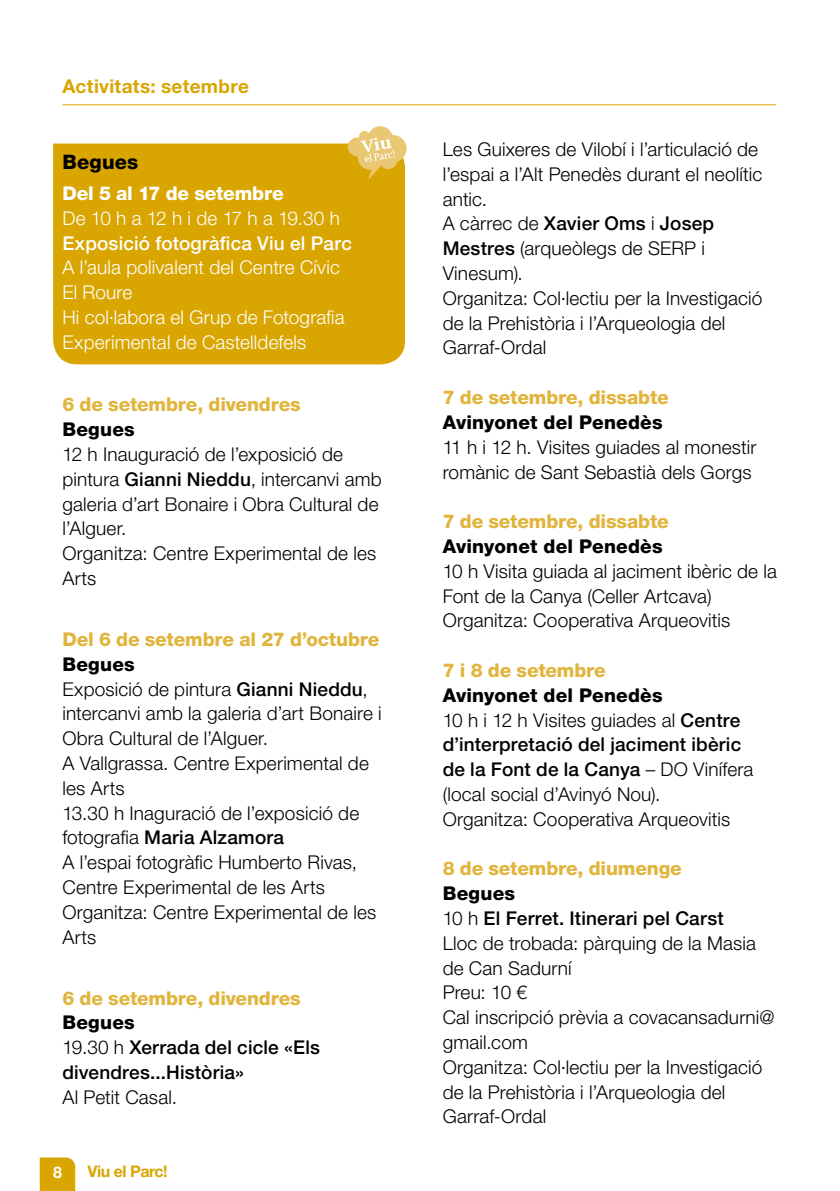
<style>
.page{position:relative;width:840px;height:1191px;background:#fff}
.page>*{position:absolute;margin:0;border:0;box-sizing:border-box;transform-origin:0 0}
.t1{font:800 20px "Helvetica Neue LT Std";letter-spacing:.01em;color:#000}
.t2{font:300 19px/24.8px "Helvetica Neue LT Std";letter-spacing:.01em;color:#000}
.t3{font:800 19px "Helvetica Neue LT Std";letter-spacing:-.01em;color:#e1b53d}
.t4{font:300 19px/24.8px "Helvetica Neue LT Std";letter-spacing:.01em;color:#fff}
.t5{font:500 19px/24.8px "Helvetica Neue LT Std";letter-spacing:.01em;color:#000}
.t6{font:800 19px "Helvetica Neue LT Std";letter-spacing:.01em;color:#000}
.t7{font:500 19px "Helvetica Neue LT Std";letter-spacing:.01em;color:#fff}
.t8{font:300 19px "Helvetica Neue LT Std";letter-spacing:-.05em;color:#fff}
.t9{font:700 19px "Helvetica Neue LT Std";letter-spacing:.015em;color:#d9a500}
.t10{font:800 19px "Helvetica Neue LT Std";letter-spacing:-.01em;color:#fff}
.t11{font:700 16px "Helvetica Neue LT Std";letter-spacing:-.03em;color:#d9a500}
.t12{font:700 16px "Helvetica Neue LT Std";color:#fff}
.s1{font-weight:500}
.s2{font-weight:800}
.s3{font-weight:300}
</style>
<div class="page">
<svg style="left:40px;top:1157px;width:35px;height:34px"></svg>
<div style="left:53px;top:143px;width:352px;height:221px;background:#d9a500"></div>
<svg style="left:347px;top:126px;width:59px;height:54px"></svg>
<hr style="left:62px;top:104px;width:713px;height:1px;background:#d9a500">
<p class="t9" style="left:62px;top:74px;width:188px">Activitats: setembre</p>
<p class="t1" style="left:62px;top:150px;width:77px">Begues</p>
<p class="t10" style="left:62px;top:182px;width:223px">Del 5 al 17 de setembre</p>
<p class="t8" style="left:62px;top:206px;width:279px">De 10 h a 12 h i de 17 h a 19.30 h</p>
<p class="t7" style="left:62px;top:231px;width:291px">Exposició fotogràfica Viu el Parc</p>
<p class="t4" style="left:62px;top:255px;width:284px">A l’aula polivalent del Centre Cívic<br>El Roure<br>Hi col·labora el Grup de Fotografia<br>Experimental de Castelldefels</p>
<p class="t3" style="left:62px;top:393px;width:240px">6 de setembre, divendres</p>
<p class="t6" style="left:62px;top:418px;width:74px">Begues</p>
<p class="t2" style="left:62px;top:441px;width:320px">12 h Inauguració de l’exposició de pintura <span class="s1">Gianni Nieddu</span>, intercanvi amb galeria d’art Bonaire i Obra Cultural de l’Alguer.<br>Organitza: Centre Experimental de les<br>Arts</p>
<p class="t3" style="left:62px;top:628px;width:318px">Del 6 de setembre al 27 d’octubre</p>
<p class="t2" style="left:62px;top:651px;width:321px"><span class="s2">Begues<br></span>Exposició de pintura <span class="s1">Gianni Nieddu</span>, intercanvi amb la galeria d’art Bonaire i<br>Obra Cultural de l’Alguer.<br>A Vallgrassa. Centre Experimental de les Arts<br>13.30 h Inaguració de l’exposició de fotografia <span class="s1">Maria Alzamora<br></span>A l’espai fotogràfic Humberto Rivas,<br>Centre Experimental de les Arts<br>Organitza: Centre Experimental de les<br>Arts</p>
<p class="t3" style="left:62px;top:986px;width:240px">6 de setembre, divendres</p>
<p class="t5" style="left:62px;top:1010px;width:259px"><span class="s2">Begues<br></span><span class="s3">19.30 h</span> Xerrada del cicle «Els divendres...Història»</p>
<p class="t2" style="left:62px;top:1084px;width:116px">Al Petit Casal.</p>
<p class="t12" style="left:53px;top:1162px;width:10px">8</p>
<p class="t11" style="left:87px;top:1161px;width:82px">Viu el Parc!</p>
<p class="t2" style="left:442px;top:136px;width:321px">Les Guixeres de Vilobí i l’articulació de l’espai a l’Alt Penedès durant el neolític antic.<br>A càrrec de <span class="s1">Xavier Oms</span> i <span class="s1">Josep<br>Mestres</span> (arqueòlegs de SERP i<br>Vinesum).<br>Organitza: Col·lectiu per la Investigació de la Prehistòria i l’Arqueologia del<br>Garraf-Ordal</p>
<p class="t3" style="left:442px;top:386px;width:227px">7 de setembre, dissabte</p>
<p class="t6" style="left:442px;top:411px;width:221px">Avinyonet del Penedès</p>
<p class="t2" style="left:442px;top:434px;width:315px">11 h i 12 h. Visites guiades al monestir romànic de Sant Sebastià dels Gorgs</p>
<p class="t3" style="left:442px;top:510px;width:227px">7 de setembre, dissabte</p>
<p class="t6" style="left:442px;top:535px;width:221px">Avinyonet del Penedès</p>
<p class="t2" style="left:442px;top:558px;width:335px">10 h Visita guiada al jaciment ibèric de la<br>Font de la Canya (Celler Artcava)<br>Organitza: Cooperativa Arqueovitis</p>
<p class="t3" style="left:442px;top:659px;width:165px">7 i 8 de setembre</p>
<p class="t2" style="left:442px;top:682px;width:312px"><span class="s2">Avinyonet del Penedès<br></span>10 h i 12 h Visites guiades al <span class="s1">Centre d’interpretació del jaciment ibèric de la Font de la Canya</span> – DO Vinífera (local social d’Avinyó Nou).<br>Organitza: Cooperativa Arqueovitis</p>
<p class="t3" style="left:442px;top:857px;width:240px">8 de setembre, diumenge</p>
<p class="t2" style="left:442px;top:880px;width:333px"><span class="s2">Begues<br></span>10 h <span class="s1">El Ferret. Itinerari pel Carst<br></span>Lloc de trobada: pàrquing de la Masia de Can Sadurní<br>Preu: 10 €<br>Cal inscripció prèvia a covacansadurni@ gmail.com<br>Organitza: Col·lectiu per la Investigació de la Prehistòria i l’Arqueologia del<br>Garraf-Ordal</p>
</div>
